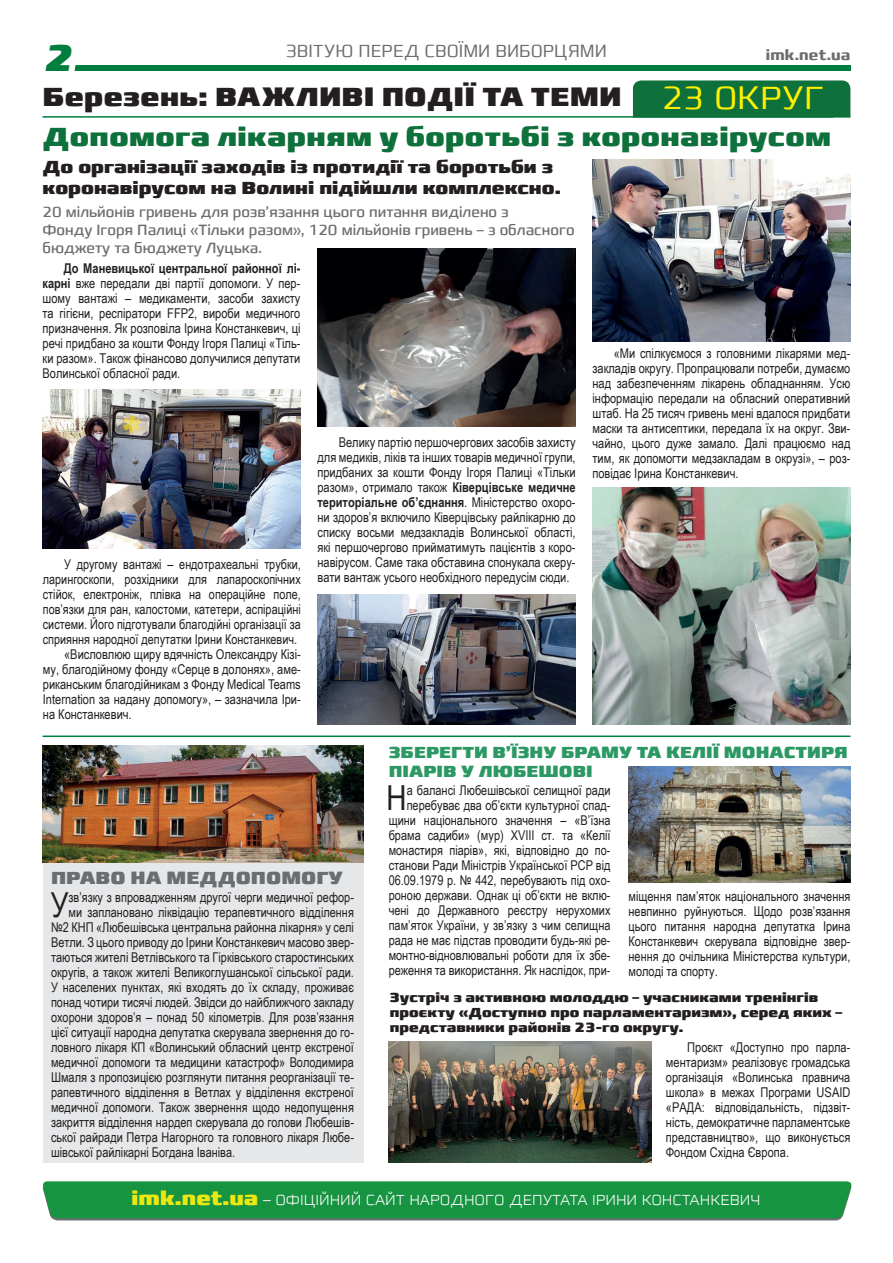
<style>
.page{position:relative;width:893px;height:1263px;background:#fff}
.page>*{position:absolute;margin:0;border:0;box-sizing:border-box;transform-origin:0 0}
.t1{font:italic 900 37.5px "Francker W";color:#007e3d}
.t2{font:34.5px "Arial Narrow";color:#231f20}
.t3{font:300 33px "Francker W";letter-spacing:.005em;color:#fff101}
.t4{font:900 27px "Francker W";letter-spacing:.015em;color:#0e703a}
.t5{font:900 27px "Francker W";letter-spacing:.005em;color:#231f20}
.t6{font:900 18px/21px "Francker W";color:#231f20}
.t7{font:300 18px "Francker W";color:#6c6d70;scale:.95 1}
.t8{font:900 18px "Francker W";color:#6c6d70}
.t9{font:900 16.5px/19.5px "Francker W";color:#2c9964}
.t10{font:15px/18px "Francker W";color:#6c6d70;scale:.95 1}
.t11{font:700 15px "Francker W";letter-spacing:.005em;color:#6c6d70;scale:.95 1}
.t12{font:200 14.7px "Francker W";color:#fff;scale:1.05 1}
.t13{font:13.5px/15px "Arial Narrow";color:#231f20;text-align:justify}
.t14{font:900 13.5px/15px "Francker W";color:#231f20}
.s1{font-weight:700}
.s2{font-weight:900;font-size:20.25px;color:#ebe711}
</style>
<div class="page">
<div style="left:43px;top:762px;width:321px;height:400px;background:#e6e7e9"></div>
<div style="left:60px;top:65px;width:790px;height:6px;background:#007e3d"></div>
<svg style="left:60px;top:65px;width:16px;height:6px"></svg>
<hr style="left:43px;top:116px;width:790px;height:2px;background:#007e3d">
<hr style="left:43px;top:735px;width:807px;height:2px;background:#007e3d">
<svg style="left:42px;top:1181px;width:810px;height:39px;background:#1f9447"></svg>
<div style="left:633px;top:80px;width:217px;height:38px;background:#0e703a"></div>
<img style="left:43px;top:389px;width:257px;height:159px">
<img style="left:317px;top:594px;width:258px;height:130px">
<img style="left:43px;top:745px;width:321px;height:117px">
<img style="left:629px;top:767px;width:221px;height:115px">
<img style="left:317px;top:248px;width:258px;height:178px">
<img style="left:592px;top:159px;width:258px;height:182px">
<img style="left:592px;top:487px;width:258px;height:237px">
<img style="left:389px;top:1042px;width:262px;height:120px">
<h1 class="t1" style="left:43px;top:36px;width:38px">2</h1>
<h3 class="t7" style="left:286px;top:41px;width:339px">ЗВІТУЮ ПЕРЕД СВОЇМИ ВИБОРЦЯМИ</h3>
<p class="t11" style="left:766px;top:46px;width:90px">imk.net.ua</p>
<h3 class="t5" style="left:43px;top:81px;width:581px">Березень: ВАЖЛИВІ ПОДІЇ ТА ТЕМИ</h3>
<h3 class="t3" style="left:662px;top:79px;width:163px">23 ОКРУГ</h3>
<h3 class="t4" style="left:43px;top:121px;width:790px">Допомога лікарням у боротьбі з коронавірусом</h3>
<h3 class="t6" style="left:43px;top:156px;width:520px">До організації заходів із протидії та боротьби з коронавірусом на Волині підійшли комплексно.</h3>
<p class="t10" style="left:43px;top:203px;width:562px">20 мільйонів гривень для розв’язання цього питання виділено з<br>Фонду Ігоря Палиці «Тільки разом», 120 мільйонів гривень – з обласного бюджету та бюджету Луцька.</p>
<p class="t13" style="left:43px;top:261px;width:259px;text-indent:21px"><span class="s1">До Маневицької центральної районної лі&shy;карні</span> вже передали дві партії допомоги. У пер&shy;шому вантажі – медикаменти, засоби захисту та гігієни, респіратори FFP2, вироби медичного призначення. Як розповіла Ірина Констанкевич, ці речі придбано за кошти Фонду Ігоря Палиці «Тіль&shy;ки разом». Також фінансово долучилися депутати Волинської обласної ради.</p>
<p class="t13" style="left:64px;top:556px;width:238px">У другому вантажі – ендотрахеальні трубки,</p>
<p class="t13" style="left:43px;top:571px;width:259px">ларингоскопи, розхідники для лапароскопічних</p>
<p class="t13" style="left:43px;top:586px;width:259px">стійок, електроніж, плівка на операційне поле,</p>
<p class="t13" style="left:43px;top:601px;width:259px">пов’язки для ран, калостоми, катетери, аспіраційні</p>
<p class="t13" style="left:43px;top:616px;width:259px">системи. Його підготували благодійні організації за</p>
<p class="t13" style="left:43px;top:631px;width:256px">сприяння народної депутатки Ірини Констанкевич.</p>
<p class="t13" style="left:64px;top:646px;width:238px">«Висловлюю щиру вдячність Олександру Кізі-</p>
<p class="t13" style="left:43px;top:661px;width:259px">му, благодійному фонду «Серце в долонях», аме-</p>
<p class="t13" style="left:43px;top:676px;width:259px">риканським благодійникам з Фонду Medical Teams</p>
<p class="t13" style="left:43px;top:691px;width:259px">Internation за надану допомогу», – зазначила Іри-</p>
<p class="t13" style="left:43px;top:706px;width:90px">на Констанкевич.</p>
<p class="t13" style="left:317px;top:434px;width:260px;text-indent:21px">Велику партію першочергових засобів захисту для медиків, ліків та інших товарів медичної групи, придбаних за кошти Фонду Ігоря Палиці «Тільки разом», отримало також <span class="s1">Ківерцівське медичне територіальне об’єднання</span>. Міністерство охоро&shy;ни здоров’я включило Ківерцівську райлікарню до списку восьми медзакладів Волинської області, які першочергово прийматимуть пацієнтів з коро&shy;навірусом. Саме така обставина спонукала скеру&shy;вати вантаж усього необхідного передусім сюди.</p>
<p class="t13" style="left:592px;top:346px;width:259px;text-indent:21px">«Ми спілкуємося з головними лікарями мед&shy;закладів округу. Пропрацювали потреби, думаємо над забезпеченням лікарень обладнанням. Усю інформацію передали на обласний оперативний штаб. На 25 тисяч гривень мені вдалося придбати маски та антисептики, передала їх на округ. Зви&shy;чайно, цього дуже замало. Далі працюємо над тим, як допомогти медзакладам в окрузі», – роз&shy;повідає Ірина Констанкевич.</p>
<h3 class="t8" style="left:51px;top:867px;width:293px">ПРАВО НА МЕДДОПОМОГУ</h3>
<h2 class="t2" style="left:51px;top:879px;width:19px">У</h2>
<p class="t13" style="left:69px;top:889px;width:287px">зв’язку з впровадженням другої черги медичної рефор-</p>
<p class="t13" style="left:69px;top:904px;width:287px">ми заплановано ліквідацію терапевтичного відділення</p>
<p class="t13" style="left:51px;top:919px;width:304px">№2 КНП «Любешівська центральна районна лікарня» у селі</p>
<p class="t13" style="left:51px;top:934px;width:304px">Ветли. З цього приводу до Ірини Констанкевич масово звер-</p>
<p class="t13" style="left:51px;top:949px;width:304px">таються жителі Ветлівського та Гірківського старостинських</p>
<p class="t13" style="left:51px;top:964px;width:304px">округів, а також жителі Великоглушанської сільської ради.</p>
<p class="t13" style="left:51px;top:979px;width:304px">У населених пунктах, які входять до їх складу, проживає</p>
<p class="t13" style="left:51px;top:994px;width:304px">понад чотири тисячі людей. Звідси до найближчого закладу</p>
<p class="t13" style="left:51px;top:1009px;width:304px">охорони здоров’я – понад 50 кілометрів. Для розв’язання</p>
<p class="t13" style="left:51px;top:1024px;width:304px">цієї ситуації народна депутатка скерувала звернення до го-</p>
<p class="t13" style="left:51px;top:1039px;width:304px">ловного лікаря КП «Волинський обласний центр екстреної</p>
<p class="t13" style="left:51px;top:1054px;width:304px">медичної допомоги та медицини катастроф» Володимира</p>
<p class="t13" style="left:51px;top:1069px;width:304px">Шмаля з пропозицією розглянути питання реорганізації те-</p>
<p class="t13" style="left:51px;top:1084px;width:304px">рапевтичного відділення в Ветлах у відділення екстреної</p>
<p class="t13" style="left:51px;top:1099px;width:304px">медичної допомоги. Також звернення щодо недопущення</p>
<p class="t13" style="left:51px;top:1114px;width:304px">закриття відділення нардеп скерувала до голови Любешів-</p>
<p class="t13" style="left:51px;top:1129px;width:304px">ської райради Петра Нагорного та головного лікаря Любе-</p>
<p class="t13" style="left:51px;top:1144px;width:186px">шівської райлікарні Богдана Іваніва.</p>
<p class="t9" style="left:389px;top:742px;width:461px">ЗБЕРЕГТИ В’ЇЗНУ БРАМУ ТА КЕЛІЇ МОНАСТИРЯ<br>ПІАРІВ У ЛЮБЕШОВІ</p>
<h2 class="t2" style="left:386px;top:772px;width:22px">Н</h2>
<p class="t13" style="left:389px;top:782px;width:223px;text-align:right">а балансі Любешівської селищної ради перебуває два об’єкти культурної спад&shy;щини національного значення – «В’їзна брама садиби» (мур) XVIII ст. та «Келії монастиря піарів», які, відповідно до по&shy;станови Ради Міністрів Української PCP від 06.09.1979 р. № 442, перебувають під охо&shy;роною держави. Однак ці об’єкти не вклю&shy;чені до Державного реєстру нерухомих пам’яток України, у зв’язку з чим селищна рада не має підстав проводити будь-які ре&shy;монтно-відновлювальні роботи для їх збе&shy;реження та використання. Як наслідок, при-</p>
<p class="t13" style="left:629px;top:888px;width:223px">міщення пам’яток національного значення невпинно руйнуються. Щодо розв’язання цього питання народна депутатка Ірина Констанкевич скерувала відповідне звер&shy;нення до очільника Міністерства культури, молоді та спорту.</p>
<p class="t14" style="left:390px;top:989px;width:454px">Зустріч з активною молоддю – учасниками тренінгів проєкту «Доступно про парламентаризм», серед яких – представники районів 23-го округу.</p>
<p class="t13" style="left:666px;top:1039px;width:186px;text-indent:21px">Проєкт «Доступно про парла&shy;ментаризм» реалізовує громадська організація «Волинська правнича школа» в межах Програми USAID «РАДА: відповідальність, підзвіт&shy;ність, демократичне парламентське представництво», що виконується Фондом Східна Європа.</p>
<p class="t12" style="left:132px;top:1192px;width:600px"><span class="s2">imk.net.ua</span> – ОФІЦІЙНИЙ САЙТ НАРОДНОГО ДЕПУТАТА ІРИНИ КОНСТАНКЕВИЧ</p>
</div>
